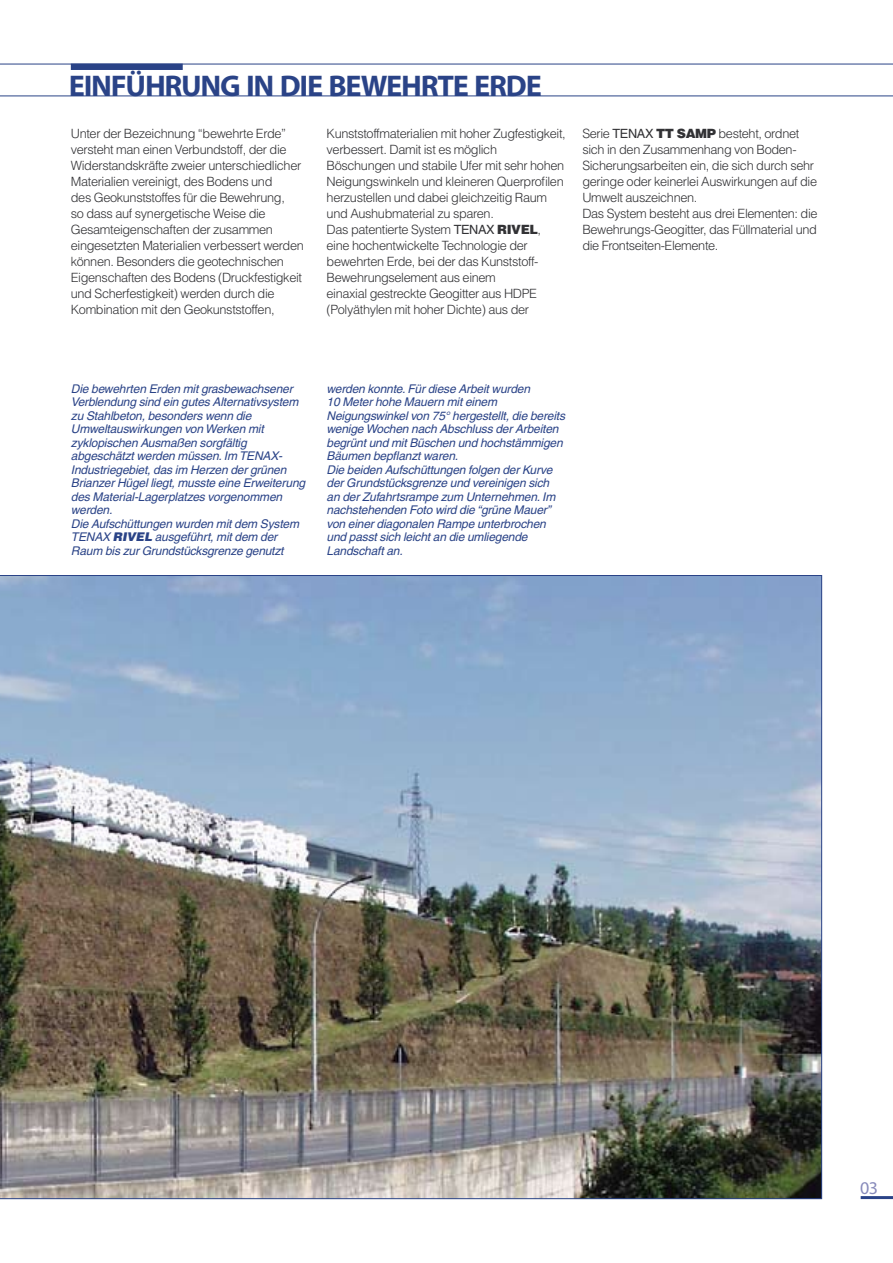
<style>
.page{position:relative;width:893px;height:1263px;background:#fff}
.page>*{position:absolute;margin:0;border:0;box-sizing:border-box;transform-origin:0 0}
.t1{font:30px "Myriad Headline";letter-spacing:-.02em;color:#2a4387}
.t2{font:18px "Myriad";color:#888bbb}
.t3{font:300 12.75px/16px "Helvetica";letter-spacing:-.03em;color:#323235}
.t4{font:italic 12px/13.5px "Helvetica";letter-spacing:-.015em;color:#2a4387}
.s1{font-weight:400}
.s2{font-weight:900}
</style>
<div class="page">
<hr style="left:0;top:64px;width:893px;height:1px;background:#2a4387">
<hr style="left:0;top:95px;width:893px;height:1px;background:#2a4387">
<div style="left:71px;top:64px;width:112px;height:6px;background:#2a4387"></div>
<img style="left:0;top:575px;width:822px;height:624px">
<hr style="left:861px;top:1196px;width:32px;height:3px;background:#2a4387">
<h1 class="t1" style="left:69px;top:71px;width:474px">EINFÜHRUNG IN DIE BEWEHRTE ERDE</h1>
<p class="t3" style="left:71px;top:125px;width:234px">Unter der Bezeichnung “bewehrte Erde” versteht man einen Verbundstoff, der die Widerstandskräfte zweier unterschiedlicher Materialien vereinigt, des Bodens und<br>des Geokunststoffes für die Bewehrung,<br>so dass auf synergetische Weise die Gesamteigenschaften der zusammen eingesetzten Materialien verbessert werden können. Besonders die geotechnischen Eigenschaften des Bodens (Druckfestigkeit und Scherfestigkeit) werden durch die Kombination mit den Geokunststoffen,</p>
<p class="t3" style="left:327px;top:125px;width:241px">Kunststoffmaterialien mit hoher Zugfestigkeit, verbessert. Damit ist es möglich Böschungen und stabile Ufer mit sehr hohen Neigungswinkeln und kleineren Querprofilen herzustellen und dabei gleichzeitig Raum und Aushubmaterial zu sparen.<br>Das patentierte System <span class="s1">TENAX</span> <span class="s2">RIVEL</span>, eine hochentwickelte Technologie der bewehrten Erde, bei der das Kunststoff-Bewehrungselement aus einem<br>einaxial gestreckte Geogitter aus HDPE (Polyäthylen mit hoher Dichte) aus der</p>
<p class="t3" style="left:582px;top:125px;width:237px">Serie <span class="s1">TENAX</span> <span class="s2">TT SAMP</span> besteht, ordnet sich in den Zusammenhang von Boden-Sicherungsarbeiten ein, die sich durch sehr geringe oder keinerlei Auswirkungen auf die Umwelt auszeichnen.<br>Das System besteht aus drei Elementen: die Bewehrungs-Geogitter, das Füllmaterial und die Frontseiten-Elemente.</p>
<p class="t4" style="left:71px;top:382px;width:236px">Die bewehrten Erden mit grasbewachsener Verblendung sind ein gutes Alternativsystem zu Stahlbeton, besonders wenn die Umweltauswirkungen von Werken mit zyklopischen Ausmaßen sorgfältig abgeschätzt werden müssen. Im TENAX-Industriegebiet, das im Herzen der grünen Brianzer Hügel liegt, musste eine Erweiterung des Material-Lagerplatzes vorgenommen werden.<br>Die Aufschüttungen wurden mit dem System TENAX <span class="s2">RIVEL</span> ausgeführt, mit dem der Raum bis zur Grundstücksgrenze genutzt</p>
<p class="t4" style="left:327px;top:382px;width:240px">werden konnte. Für diese Arbeit wurden<br>10 Meter hohe Mauern mit einem Neigungswinkel von 75° hergestellt, die bereits wenige Wochen nach Abschluss der Arbeiten begrünt und mit Büschen und hochstämmigen Bäumen bepflanzt waren.<br>Die beiden Aufschüttungen folgen der Kurve der Grundstücksgrenze und vereinigen sich an der Zufahrtsrampe zum Unternehmen. Im nachstehenden Foto wird die “grüne Mauer” von einer diagonalen Rampe unterbrochen und passt sich leicht an die umliegende Landschaft an.</p>
<h2 class="t2" style="left:860px;top:1179px;width:20px">03</h2>
</div>
